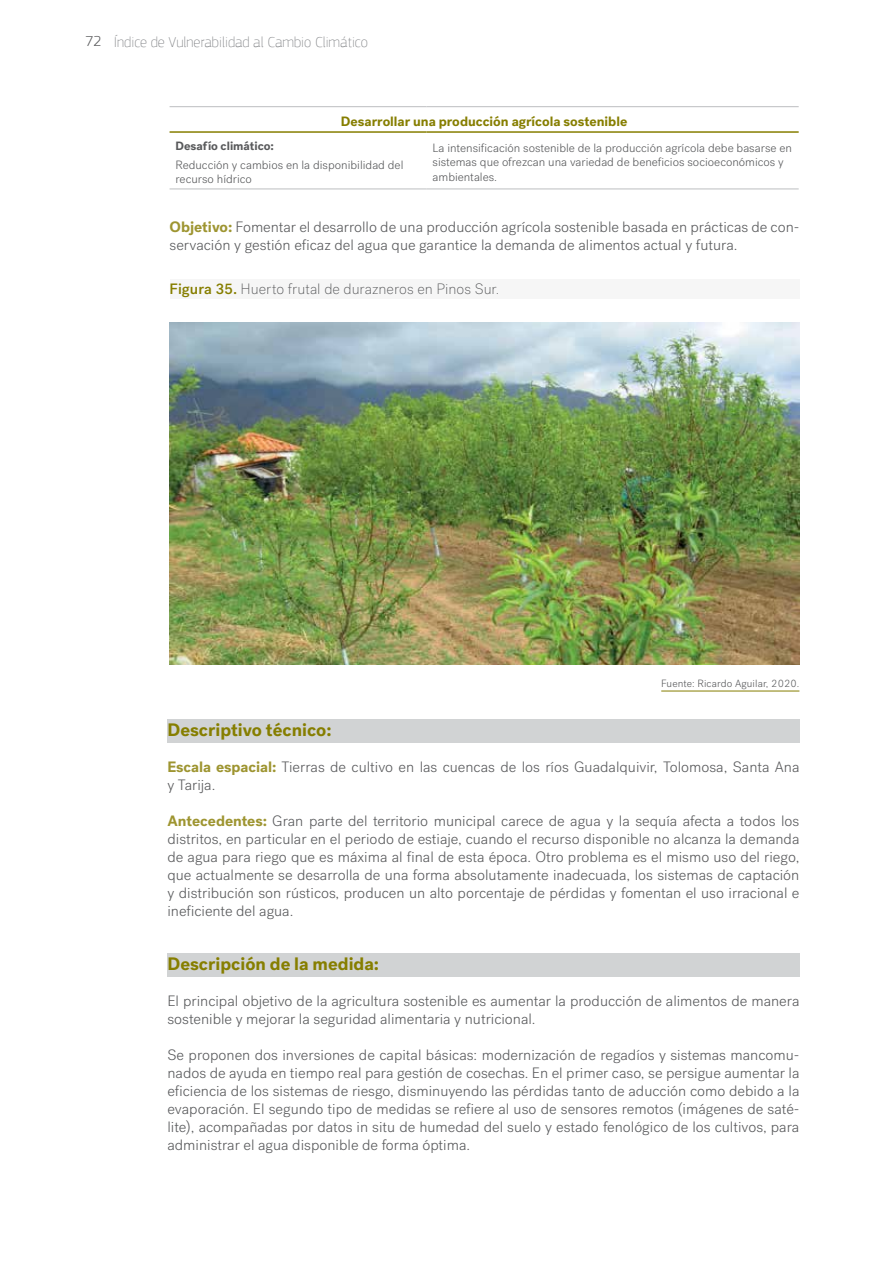
<style>
.page{position:relative;width:893px;height:1263px;background:#fff}
.page>*{position:absolute;margin:0;border:0;box-sizing:border-box;transform-origin:0 0}
.t1{font:700 18px "Post Grotesk";color:#867e00}
.t2{font:300 15px/18px "Post Grotesk";color:#58595b}
.t3{font:100 15px "Post Grotesk";color:#58595b}
.t4{font:100 15px "PF Square Sans Pro";color:#808285}
.t5{font:700 13.5px "Post Grotesk";color:#867e00}
.t6{font:300 12px/14.4px "Post Grotesk";color:#58595b}
.t7{font:700 12px "Post Grotesk";color:#58595b}
.t8{font:300 10.5px "Post Grotesk";letter-spacing:.01em;color:#58595b}
.s1{font-weight:300;color:#58595b}
.s2{font-weight:700;color:#9e9531}
.s3{font-weight:500;color:#867e00}
</style>
<div class="page">
<div style="left:170px;top:279px;width:629px;height:20px;background:#f6f6f6"></div>
<hr style="left:170px;top:189px;width:257px;height:1px;background:#bcbec0">
<hr style="left:427px;top:189px;width:372px;height:1px;background:#bcbec0">
<hr style="left:170px;top:106px;width:257px;height:1px;background:#bcbec0">
<hr style="left:427px;top:106px;width:372px;height:1px;background:#bcbec0">
<hr style="left:170px;top:131px;width:257px;height:2px;background:#867e00">
<hr style="left:427px;top:131px;width:372px;height:2px;background:#867e00">
<hr style="left:661px;top:691px;width:138px;height:1px;background:#867e00">
<div style="left:167px;top:719px;width:632px;height:23px;background:#d1d3d4"></div>
<div style="left:167px;top:953px;width:632px;height:23px;background:#d1d3d4"></div>
<img style="left:170px;top:322px;width:629px;height:342px">
<p class="t4" style="left:85px;top:33px;width:284px"><span class="s1">72</span> Índice de Vulnerabilidad al Cambio Climático</p>
<p class="t5" style="left:341px;top:113px;width:288px">Desarrollar una producción agrícola sostenible</p>
<p class="t7" style="left:176px;top:138px;width:100px">Desafío climático:</p>
<p class="t6" style="left:176px;top:157px;width:229px">Reducción y cambios en la disponibilidad del recurso hídrico</p>
<p class="t6" style="left:433px;top:141px;width:361px">La intensificación sostenible de la producción agrícola debe basarse en sistemas que ofrezcan una variedad de beneficios socioeconómicos y ambientales.</p>
<p class="t2" style="left:170px;top:218px;width:631px"><span class="s2">Objetivo:</span> Fomentar el desarrollo de una producción agrícola sostenible basada en prácticas de con&shy;servación y gestión eficaz del agua que garantice la demanda de alimentos actual y futura.</p>
<p class="t3" style="left:170px;top:281px;width:331px"><span class="s3">Figura 35.</span> Huerto frutal de durazneros en Pinos Sur.</p>
<p class="t8" style="left:661px;top:677px;width:140px">Fuente: Ricardo Aguilar, 2020.</p>
<p class="t1" style="left:167px;top:719px;width:166px">Descriptivo técnico:</p>
<p class="t2" style="left:167px;top:758px;width:633px"><span class="s2">Escala espacial:</span> Tierras de cultivo en las cuencas de los ríos Guadalquivir, Tolomosa, Santa Ana y Tarija.</p>
<p class="t2" style="left:167px;top:812px;width:634px;text-align:justify"><span class="s2">Antecedentes:</span> Gran parte del territorio municipal carece de agua y la sequía afecta a todos los distritos, en particular en el periodo de estiaje, cuando el recurso disponible no alcanza la demanda de agua para riego que es máxima al final de esta época. Otro problema es el mismo uso del riego, que actualmente se desarrolla de una forma absolutamente inadecuada, los sistemas de captación y distribución son rústicos, producen un alto porcentaje de pérdidas y fomentan el uso irracional e ineficiente del agua.</p>
<p class="t1" style="left:167px;top:953px;width:213px">Descripción de la medida:</p>
<p class="t2" style="left:167px;top:992px;width:633px">El principal objetivo de la agricultura sostenible es aumentar la producción de alimentos de manera sostenible y mejorar la seguridad alimentaria y nutricional.</p>
<p class="t2" style="left:167px;top:1046px;width:633px;text-align:justify">Se proponen dos inversiones de capital básicas: modernización de regadíos y sistemas mancomu&shy;nados de ayuda en tiempo real para gestión de cosechas. En el primer caso, se persigue aumentar la eficiencia de los sistemas de riesgo, disminuyendo las pérdidas tanto de aducción como debido a la evaporación. El segundo tipo de medidas se refiere al uso de sensores remotos (imágenes de saté&shy;lite), acompañadas por datos in situ de humedad del suelo y estado fenológico de los cultivos, para administrar el agua disponible de forma óptima.</p>
</div>
